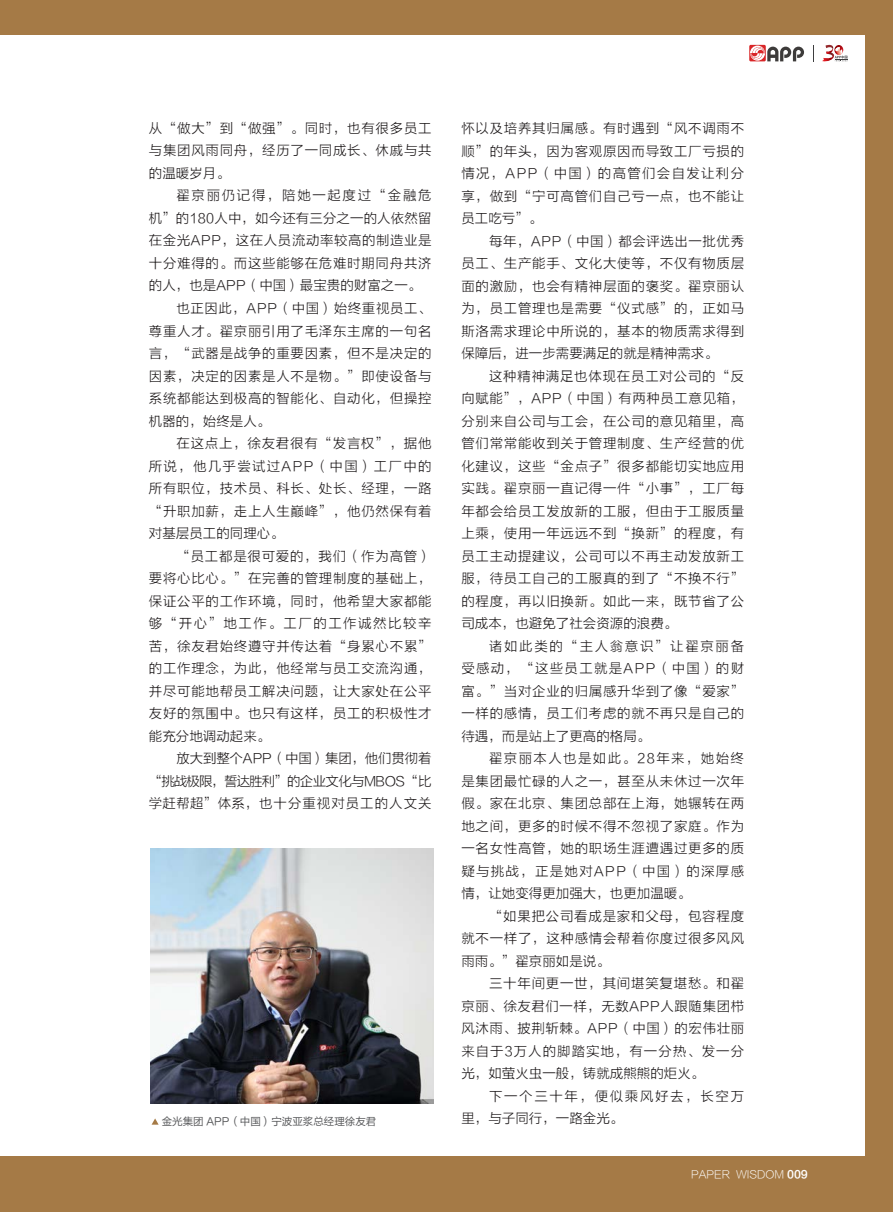
<style>
.page{position:relative;width:893px;height:1212px;background:#a57a46}
.page>*{position:absolute;margin:0;border:0;box-sizing:border-box;transform-origin:0 0}
.大势正文{font:13.5px/22.5px "FZLTXHK";letter-spacing:.05em;color:#231f20;text-align:justify}
.大势正文-2{font:13.5px/22.5px "FZLTXHK";letter-spacing:.12em;color:#231f20}
.正文{font:10.5px "FZLTHK GBK1 0";color:#57585a}
.t1{font:10.5px "FZLTXHJW GB1 0";color:#fff}
.s1{font-family:"FZLTCHK GBK1 0"}
</style>
<div class="page">
<div style="left:0;top:35px;width:864px;height:1120px;background:#fff"></div>
<svg style="left:749px;top:45px;width:17px;height:16px"></svg>
<svg style="left:750px;top:46px;width:54px;height:15px"></svg>
<svg style="left:813px;top:45px;width:1px;height:16px"></svg>
<svg style="left:822px;top:45px;width:25px;height:17px"></svg>
<img style="left:151px;top:848px;width:283px;height:255px">
<svg style="left:152px;top:1118px;width:7px;height:6px"></svg>
<p class="大势正文" style="left:149px;top:117px;width:284px">从“做大”到“做强”。同时，也有很多员工与集团风雨同舟，经历了一同成长、休戚与共的温暖岁月。</p>
<p class="大势正文" style="left:149px;top:185px;width:284px;text-indent:28px">翟京丽仍记得，陪她一起度过“金融危机”的180人中，如今还有三分之一的人依然留在金光APP，这在人员流动率较高的制造业是十分难得的。而这些能够在危难时期同舟共济的人，也是APP（中国）最宝贵的财富之一。</p>
<p class="大势正文" style="left:149px;top:297px;width:284px;text-indent:28px">也正因此，APP（中国）始终重视员工、尊重人才。翟京丽引用了毛泽东主席的一句名言，“武器是战争的重要因素，但不是决定的因素，决定的因素是人不是物。”即使设备与系统都能达到极高的智能化、自动化，但操控机器的，始终是人。</p>
<p class="大势正文" style="left:149px;top:432px;width:284px;text-indent:28px">在这点上，徐友君很有“发言权”，据他所说，他几乎尝试过APP（中国）工厂中的所有职位，技术员、科长、处长、经理，一路“升职加薪，走上人生巅峰”，他仍然保有着对基层员工的同理心。</p>
<p class="大势正文" style="left:149px;top:545px;width:284px;text-indent:28px">“员工都是很可爱的，我们（作为高管）要将心比心。”在完善的管理制度的基础上，保证公平的工作环境，同时，他希望大家都能够“开心”地工作。工厂的工作诚然比较辛苦，徐友君始终遵守并传达着“身累心不累”的工作理念，为此，他经常与员工交流沟通，并尽可能地帮员工解决问题，让大家处在公平友好的氛围中。也只有这样，员工的积极性才能充分地调动起来。</p>
<p class="大势正文" style="left:149px;top:747px;width:284px;text-indent:28px">放大到整个APP（中国）集团，他们贯彻着“挑战极限，誓达胜利”的企业文化与MBOS“比学赶帮超”体系，也十分重视对员工的人文关</p>
<p class="正文" style="left:162px;top:1116px;width:216px">金光集团 APP（中国）宁波亚浆总经理徐友君</p>
<p class="大势正文" style="left:461px;top:117px;width:284px">怀以及培养其归属感。有时遇到“风不调雨不顺”的年头，因为客观原因而导致工厂亏损的情况，APP（中国）的高管们会自发让利分享，做到“宁可高管们自己亏一点，也不能让员工吃亏”。</p>
<p class="大势正文" style="left:461px;top:230px;width:284px;text-indent:28px">每年，APP（中国）都会评选出一批优秀员工、生产能手、文化大使等，不仅有物质层面的激励，也会有精神层面的褒奖。翟京丽认为，员工管理也是需要“仪式感”的，正如马斯洛需求理论中所说的，基本的物质需求得到保障后，进一步需要满足的就是精神需求。</p>
<p class="大势正文" style="left:461px;top:365px;width:284px;text-indent:28px">这种精神满足也体现在员工对公司的“反向赋能”，APP（中国）有两种员工意见箱，分别来自公司与工会，在公司的意见箱里，高管们常常能收到关于管理制度、生产经营的优化建议，这些“金点子”很多都能切实地应用实践。翟京丽一直记得一件“小事”，工厂每年都会给员工发放新的工服，但由于工服质量上乘，使用一年远远不到“换新”的程度，有员工主动提建议，公司可以不再主动发放新工服，待员工自己的工服真的到了“不换不行”的程度，再以旧换新。如此一来，既节省了公司成本，也避免了社会资源的浪费。</p>
<p class="大势正文" style="left:461px;top:635px;width:284px;text-indent:28px">诸如此类的“主人翁意识”让翟京丽备受感动，“这些员工就是APP（中国）的财富。”当对企业的归属感升华到了像“爱家”一样的感情，员工们考虑的就不再只是自己的待遇，而是站上了更高的格局。</p>
<p class="大势正文" style="left:461px;top:747px;width:284px;text-indent:28px">翟京丽本人也是如此。28年来，她始终是集团最忙碌的人之一，甚至从未休过一次年假。家在北京、集团总部在上海，她辗转在两地之间，更多的时候不得不忽视了家庭。作为一名女性高管，她的职场生涯遭遇过更多的质疑与挑战，正是她对APP（中国）的深厚感情，让她变得更加强大，也更加温暖。</p>
<p class="大势正文" style="left:461px;top:905px;width:284px;text-indent:28px">“如果把公司看成是家和父母，包容程度就不一样了，这种感情会帮着你度过很多风风雨雨。”翟京丽如是说。</p>
<p class="大势正文" style="left:461px;top:973px;width:284px;text-indent:28px">三十年间更一世，其间堪笑复堪愁。和翟京丽、徐友君们一样，无数APP人跟随集团栉风沐雨、披荆斩棘。APP（中国）的宏伟壮丽来自于3万人的脚踏实地，有一分热、发一分光，如萤火虫一般，铸就成熊熊的炬火。</p>
<p class="大势正文-2" style="left:461px;top:1085px;width:284px;text-indent:28px">下一个三十年，便似乘风好去，长空万里，与子同行，一路金光。</p>
<p class="t1" style="left:691px;top:1169px;width:118px">PAPER WISDOM <span class="s1">009</span></p>
</div>
